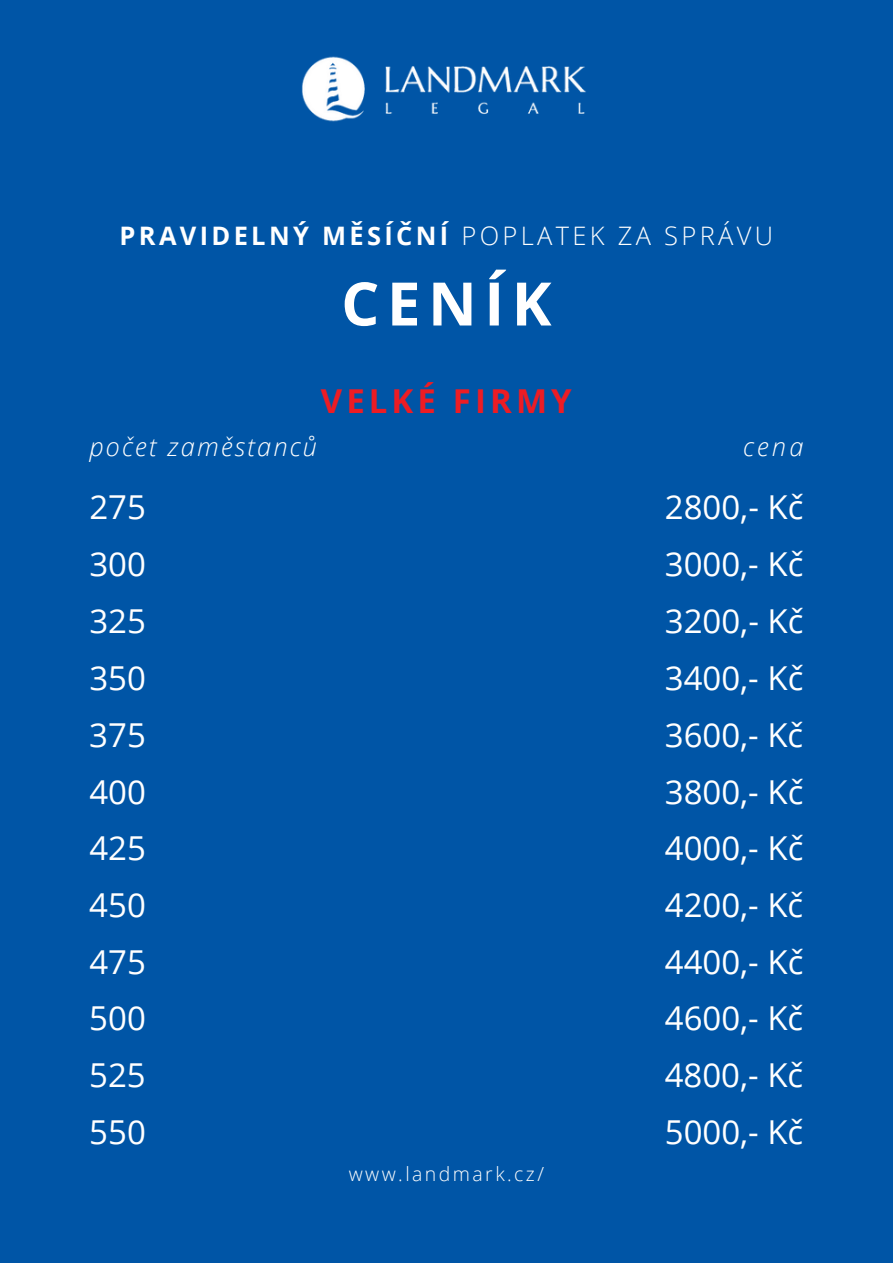
<style>
.page{position:relative;width:893px;height:1264px;background:#fff}
.page>*{position:absolute;margin:0;border:0;box-sizing:border-box;transform-origin:0 0}
.t1{font:700 60px "Open Sans";letter-spacing:.125em;color:#fff}
.t2{font:33px "Open Sans";color:#fff}
.t3{font:700 33px "Open Sans";letter-spacing:.125em;color:#ed1c24}
.t4{font:700 25.5px "Open Sans";letter-spacing:.13em;color:#fff}
.t5{font:italic 300 25.5px "Open Sans";letter-spacing:.085em;color:#fff}
.t6{font:300 19.5px "Open Sans";letter-spacing:.125em;color:#fff}
.s1{font-weight:300}
</style>
<div class="page">
<div style="left:0;top:0;width:892px;height:1262px;background:#0055a6"></div>
<img style="left:301px;top:56px;width:285px;height:66px">
<p class="t4" style="left:119px;top:217px;width:655px">PRAVIDELNÝ MĚSÍČNÍ <span class="s1">POPLATEK ZA SPRÁVU</span></p>
<h1 class="t1" style="left:341px;top:261px;width:212px">CENÍK</h1>
<p class="t3" style="left:321px;top:377px;width:252px">VELKÉ FIRMY</p>
<p class="t5" style="left:89px;top:428px;width:229px">počet zaměstanců</p>
<p class="t2" style="left:89px;top:484px;width:58px">275</p>
<p class="t5" style="left:743px;top:428px;width:62px">cena</p>
<p class="t2" style="left:665px;top:484px;width:140px">2800,- Kč</p>
<p class="t2" style="left:89px;top:541px;width:58px">300</p>
<p class="t2" style="left:664px;top:541px;width:140px">3000,- Kč</p>
<p class="t2" style="left:89px;top:597px;width:58px">325</p>
<p class="t2" style="left:665px;top:597px;width:140px">3200,- Kč</p>
<p class="t2" style="left:89px;top:655px;width:58px">350</p>
<p class="t2" style="left:664px;top:655px;width:140px">3400,- Kč</p>
<p class="t2" style="left:89px;top:712px;width:58px">375</p>
<p class="t2" style="left:664px;top:712px;width:140px">3600,- Kč</p>
<p class="t2" style="left:89px;top:768px;width:58px">400</p>
<p class="t2" style="left:664px;top:768px;width:140px">3800,- Kč</p>
<p class="t2" style="left:89px;top:824px;width:58px">425</p>
<p class="t2" style="left:664px;top:824px;width:140px">4000,- Kč</p>
<p class="t2" style="left:89px;top:882px;width:58px">450</p>
<p class="t2" style="left:664px;top:882px;width:140px">4200,- Kč</p>
<p class="t2" style="left:89px;top:938px;width:58px">475</p>
<p class="t2" style="left:664px;top:938px;width:140px">4400,- Kč</p>
<p class="t2" style="left:89px;top:994px;width:58px">500</p>
<p class="t2" style="left:664px;top:994px;width:140px">4600,- Kč</p>
<p class="t2" style="left:89px;top:1051px;width:58px">525</p>
<p class="t2" style="left:664px;top:1051px;width:140px">4800,- Kč</p>
<p class="t2" style="left:89px;top:1108px;width:58px">550</p>
<p class="t2" style="left:664px;top:1108px;width:140px">5000,- Kč</p>
<p class="t6" style="left:348px;top:1159px;width:197px">www.landmark.cz/</p>
</div>
